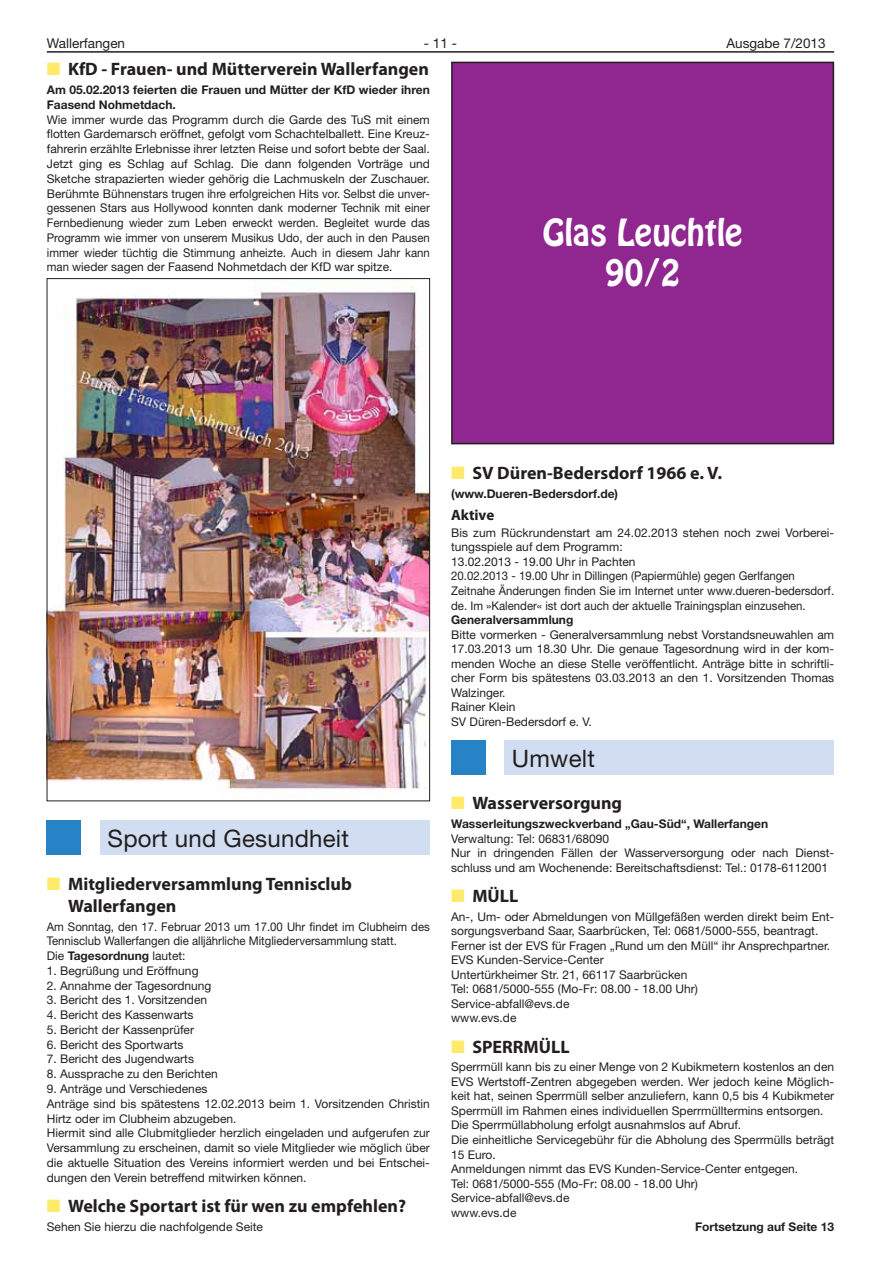
<style>
.page{position:relative;width:881px;height:1263px;background:#fff}
.page>*{position:absolute;margin:0;border:0;box-sizing:border-box;transform-origin:0 0}
.t1{font:33px/39.6px "Hobo";color:#fff;text-align:center}
.t2{font:24px "Lcgrhx Kqdgkd Helvetica Neue";letter-spacing:.01em;color:#231f20}
.t3{font:24px "Lynnkh Kqdgkd Helvetica Neue";letter-spacing:.01em;color:#231f20}
.t4{font:700 18px/21.9px "Myriad Pro";color:#231f20}
.t5{font:700 15px "Myriad Pro";color:#231f20}
.t6{font:13.5px "Helvetica Neue LT";color:#231f20}
.t7{font:12px/14.5px "Helvetica Neue LT";color:#231f20}
.t8{font:700 12px/14.7px "Helvetica Neue LT";color:#231f20}
.t9{font:12px/14.7px "Helvetica Neue LT";color:#231f20;scale:.95 1}
.s1{color:#ffea6b}
.s2{font-weight:700}
</style>
<div class="page">
<hr style="left:47px;top:51px;width:786px;height:2px;background:#231f20">
<img style="left:49px;top:290px;width:378px;height:499px">
<div style="left:47px;top:821px;width:34px;height:34px;background:#2783c5"></div>
<div style="left:100px;top:821px;width:329px;height:34px;background:#d1def1"></div>
<div style="left:451px;top:741px;width:34px;height:34px;background:#2783c5"></div>
<div style="left:504px;top:741px;width:329px;height:34px;background:#d1def1"></div>
<div style="left:451px;top:62px;width:382px;height:382px;background:#90268f"></div>
<div style="left:451px;top:62px;width:382px;height:382px;border:2px solid #231f20"></div>
<p class="t6" style="left:47px;top:35px;width:80px">Wallerfangen</p>
<p class="t6" style="left:424px;top:35px;width:35px">- 11 -</p>
<p class="t6" style="left:726px;top:35px;width:101px">Ausgabe 7/2013</p>
<h3 class="t4" style="left:47px;top:58px;width:383px"><span class="s1">■</span> KfD - Frauen- und Mütterverein Wallerfangen</h3>
<p class="t8" style="left:47px;top:82px;width:384px">Am 05.02.2013 feierten die Frauen und Mütter der KfD wieder ihren<br>Faasend Nohmetdach.</p>
<p class="t7" style="left:47px;top:112px;width:384px;text-align:justify">Wie immer wurde das Programm durch die Garde des TuS mit einem flotten Gardemarsch eröffnet, gefolgt vom Schachtelballett. Eine Kreuz&shy;fahrerin erzählte Erlebnisse ihrer letzten Reise und sofort bebte der Saal.<br>Jetzt ging es Schlag auf Schlag. Die dann folgenden Vorträge und Sketche strapazierten wieder gehörig die Lachmuskeln der Zuschauer.<br>Berühmte Bühnenstars trugen ihre erfolgreichen Hits vor. Selbst die unver&shy;gessenen Stars aus Hollywood konnten dank moderner Technik mit einer Fernbedienung wieder zum Leben erweckt werden. Begleitet wurde das Programm wie immer von unserem Musikus Udo, der auch in den Pausen immer wieder tüchtig die Stimmung anheizte. Auch in diesem Jahr kann man wieder sagen der Faasend Nohmetdach der KfD war spitze.</p>
<h1 class="t1" style="left:542px;top:213px;width:201px">Glas Leuchtle<br>90/2</h1>
<h2 class="t2" style="left:107px;top:824px;width:243px">Sport und Gesundheit</h2>
<h3 class="t4" style="left:68px;top:872px;width:285px;text-indent:-21px"><span class="s1">■</span> Mitgliederversammlung Tennisclub<br>Wallerfangen</h3>
<p class="t9" style="left:47px;top:919px;width:404px">Am Sonntag, den 17. Februar 2013 um 17.00 Uhr findet im Clubheim des<br>Tennisclub Wallerfangen die alljährliche Mitgliederversammlung statt.<br>Die <span class="s2">Tagesordnung</span> lautet:</p>
<p class="t7" style="left:47px;top:963px;width:153px">1. Begrüßung und Eröffnung</p>
<p class="t7" style="left:47px;top:978px;width:166px">2. Annahme der Tagesordnung</p>
<p class="t7" style="left:47px;top:993px;width:162px">3. Bericht des 1. Vorsitzenden</p>
<p class="t7" style="left:47px;top:1007px;width:148px">4. Bericht des Kassenwarts</p>
<p class="t7" style="left:47px;top:1022px;width:149px">5. Bericht der Kassenprüfer</p>
<p class="t7" style="left:47px;top:1037px;width:138px">6. Bericht des Sportwarts</p>
<p class="t7" style="left:47px;top:1052px;width:149px">7. Bericht des Jugendwarts</p>
<p class="t7" style="left:47px;top:1066px;width:172px">8. Aussprache zu den Berichten</p>
<p class="t7" style="left:47px;top:1081px;width:384px">9. Anträge und Verschiedenes<br>Anträge sind bis spätestens 12.02.2013 beim 1. Vorsitzenden Christin Hirtz oder im Clubheim abzugeben.<br>Hiermit sind alle Clubmitglieder herzlich eingeladen und aufgerufen zur Versammlung zu erscheinen, damit so viele Mitglieder wie möglich über die aktuelle Situation des Vereins informiert werden und bei Entschei&shy;dungen den Verein betreffend mitwirken können.</p>
<h3 class="t4" style="left:47px;top:1194px;width:360px"><span class="s1">■</span> Welche Sportart ist für wen zu empfehlen?</h3>
<p class="t7" style="left:47px;top:1219px;width:218px">Sehen Sie hierzu die nachfolgende Seite</p>
<h3 class="t4" style="left:451px;top:461px;width:272px"><span class="s1">■</span> SV Düren-Bedersdorf 1966 e. V.</h3>
<p class="t8" style="left:451px;top:486px;width:168px">(www.Dueren-Bedersdorf.de)</p>
<p class="t5" style="left:451px;top:505px;width:45px">Aktive</p>
<p class="t7" style="left:451px;top:525px;width:384px">Bis zum Rückrundenstart am 24.02.2013 stehen noch zwei Vorberei&shy;tungsspiele auf dem Programm:<br>13.02.2013 - 19.00 Uhr in Pachten<br>20.02.2013 - 19.00 Uhr in Dillingen (Papiermühle) gegen Gerlfangen Zeitnahe Änderungen finden Sie im Internet unter www.dueren-bedersdorf. de. Im »Kalender« ist dort auch der aktuelle Trainingsplan einzusehen.</p>
<p class="t8" style="left:451px;top:612px;width:124px">Generalversammlung</p>
<p class="t7" style="left:451px;top:627px;width:384px">Bitte vormerken - Generalversammlung nebst Vorstandsneuwahlen am 17.03.2013 um 18.30 Uhr. Die genaue Tagesordnung wird in der kom&shy;menden Woche an diese Stelle veröffentlicht. Anträge bitte in schriftli&shy;cher Form bis spätestens 03.03.2013 an den 1. Vorsitzenden Thomas Walzinger.<br>Rainer Klein<br>SV Düren-Bedersdorf e. V.</p>
<h2 class="t3" style="left:511px;top:744px;width:85px">Umwelt</h2>
<h3 class="t4" style="left:451px;top:792px;width:172px"><span class="s1">■</span> Wasserversorgung</h3>
<p class="t8" style="left:451px;top:816px;width:318px">Wasserleitungszweckverband „Gau-Süd“, Wallerfangen</p>
<p class="t7" style="left:451px;top:831px;width:384px">Verwaltung: Tel: 06831/68090<br>Nur in dringenden Fällen der Wasserversorgung oder nach Dienst&shy;schluss und am Wochenende: Bereitschaftsdienst: Tel.: 0178-6112001</p>
<h3 class="t4" style="left:451px;top:884px;width:69px"><span class="s1">■</span> MÜLL</h3>
<p class="t7" style="left:451px;top:909px;width:384px">An-, Um- oder Abmeldungen von Müllgefäßen werden direkt beim Ent&shy;sorgungsverband Saar, Saarbrücken, Tel: 0681/5000-555, beantragt.<br>Ferner ist der EVS für Fragen „Rund um den Müll“ ihr Ansprechpartner.<br>EVS Kunden-Service-Center<br>Untertürkheimer Str. 21, 66117 Saarbrücken<br>Tel: 0681/5000-555 (Mo-Fr: 08.00 - 18.00 Uhr)<br>Service-abfall@evs.de<br>www.evs.de</p>
<h3 class="t4" style="left:451px;top:1035px;width:120px"><span class="s1">■</span> SPERRMÜLL</h3>
<p class="t7" style="left:451px;top:1060px;width:384px">Sperrmüll kann bis zu einer Menge von 2 Kubikmetern kostenlos an den EVS Wertstoff-Zentren abgegeben werden. Wer jedoch keine Möglich&shy;keit hat, seinen Sperrmüll selber anzuliefern, kann 0,5 bis 4 Kubikmeter Sperrmüll im Rahmen eines individuellen Sperrmülltermins entsorgen.<br>Die Sperrmüllabholung erfolgt ausnahmslos auf Abruf.<br>Die einheitliche Servicegebühr für die Abholung des Sperrmülls beträgt 15 Euro.<br>Anmeldungen nimmt das EVS Kunden-Service-Center entgegen.<br>Tel: 0681/5000-555 (Mo-Fr: 08.00 - 18.00 Uhr)<br>Service-abfall@evs.de<br>www.evs.de</p>
<p class="t8" style="left:694px;top:1219px;width:140px">Fortsetzung auf Seite 13</p>
</div>
